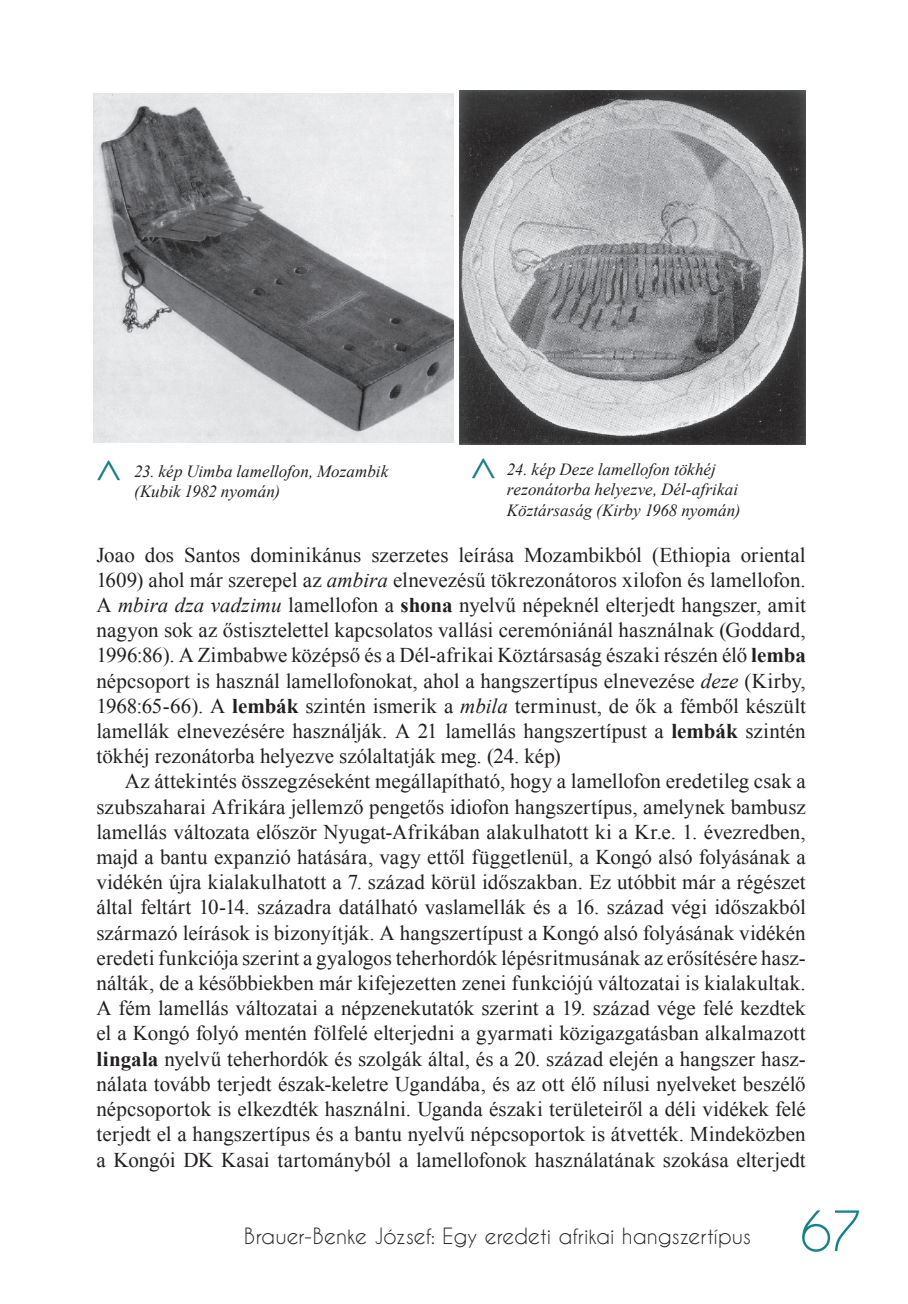
<style>
.page{position:relative;width:908px;height:1304px;background:#fff}
.page>*{position:absolute;margin:0;border:0;box-sizing:border-box;transform-origin:0 0}
.t1{font:52px "Caviar Dreams";color:#168186}
.t2{font:44px "Chantelli Antiqua";color:#168186}
.t3{font:21px/25.2px "Times New Roman";color:#231f20;text-align:justify}
.t4{font:21px "Caviar Dreams";letter-spacing:-.005em;color:#231f20}
.t5{font:italic 17px/20.4px "Times New Roman";color:#231f20}
.s1{font-style:italic}
.s2{font-weight:700}
</style>
<div class="page">
<img style="left:94px;top:93px;width:360px;height:350px">
<img style="left:459px;top:91px;width:346px;height:353px">
<h2 class="t2" style="left:513px;top:457px;width:25px;rotate:90deg">&lt;</h2>
<h2 class="t2" style="left:139px;top:459px;width:25px;rotate:90deg">&lt;</h2>
<p class="t5" style="left:506px;top:459px;width:235px">24. kép Deze lamellofon tökhéj rezonátorba helyezve, Dél-afrikai<br>Köztársaság (Kirby 1968 nyomán)</p>
<p class="t5" style="left:134px;top:461px;width:255px">23. kép Uimba lamellofon, Mozambik (Kubik 1982 nyomán)</p>
<p class="t3" style="left:96px;top:542px;width:710px">Joao dos Santos dominikánus szerzetes leírása Mozambikból (Ethiopia oriental 1609) ahol már szerepel az <span class="s1">ambira</span> elnevezésű tökrezonátoros xilofon és lamellofon.<br>A <span class="s1">mbira dza vadzimu</span> lamellofon a <span class="s2">shona</span> nyelvű népeknél elterjedt hangszer, amit nagyon sok az őstisztelettel kapcsolatos vallási ceremóniánál használnak (Goddard, 1996:86). A Zimbabwe középső és a Dél-afrikai Köztársaság északi részén élő <span class="s2">lemba </span>népcsoport is használ lamellofonokat, ahol a hangszertípus elnevezése <span class="s1">deze</span> (Kirby, 1968:65-66). A <span class="s2">lembák</span> szintén ismerik a <span class="s1">mbila</span> terminust, de ők a fémből készült lamellák elnevezésére használják. A 21 lamellás hangszertípust a <span class="s2">lembák</span> szintén tökhéj rezonátorba helyezve szólaltatják meg. (24. kép)</p>
<p class="t3" style="left:96px;top:768px;width:710px;text-indent:28px">Az áttekintés összegzéseként megállapítható, hogy a lamellofon eredetileg csak a szubszaharai Afrikára jellemző pengetős idiofon hangszertípus, amelynek bambusz lamellás változata először Nyugat-Afrikában alakulhatott ki a Kr.e. 1. évezredben, majd a bantu expanzió hatására, vagy ettől függetlenül, a Kongó alsó folyásának a vidékén újra kialakulhatott a 7. század körül időszakban. Ez utóbbit már a régészet által feltárt 10-14. századra datálható vaslamellák és a 16. század végi időszakból származó leírások is bizonyítják. A hangszertípust a Kongó alsó folyásának vidékén eredeti funkciója szerint a gyalogos teherhordók lépésritmusának az erősítésére hasz&shy;nálták, de a későbbiekben már kifejezetten zenei funkciójú változatai is kialakultak.<br>A fém lamellás változatai a népzenekutatók szerint a 19. század vége felé kezdtek el a Kongó folyó mentén fölfelé elterjedni a gyarmati közigazgatásban alkalmazott <span class="s2">lingala</span> nyelvű teherhordók és szolgák által, és a 20. század elején a hangszer hasz&shy;nálata tovább terjedt észak-keletre Ugandába, és az ott élő nílusi nyelveket beszélő népcsoportok is elkezdték használni. Uganda északi területeiről a déli vidékek felé terjedt el a hangszertípus és a bantu nyelvű népcsoportok is átvették. Mindeközben a Kongói DK Kasai tartományból a lamellofonok használatának szokása elterjedt</p>
<p class="t4" style="left:244px;top:1224px;width:508px">Brauer-Benke József: Egy eredeti afrikai hangszertípus</p>
<h1 class="t1" style="left:799px;top:1200px;width:64px">67</h1>
</div>
